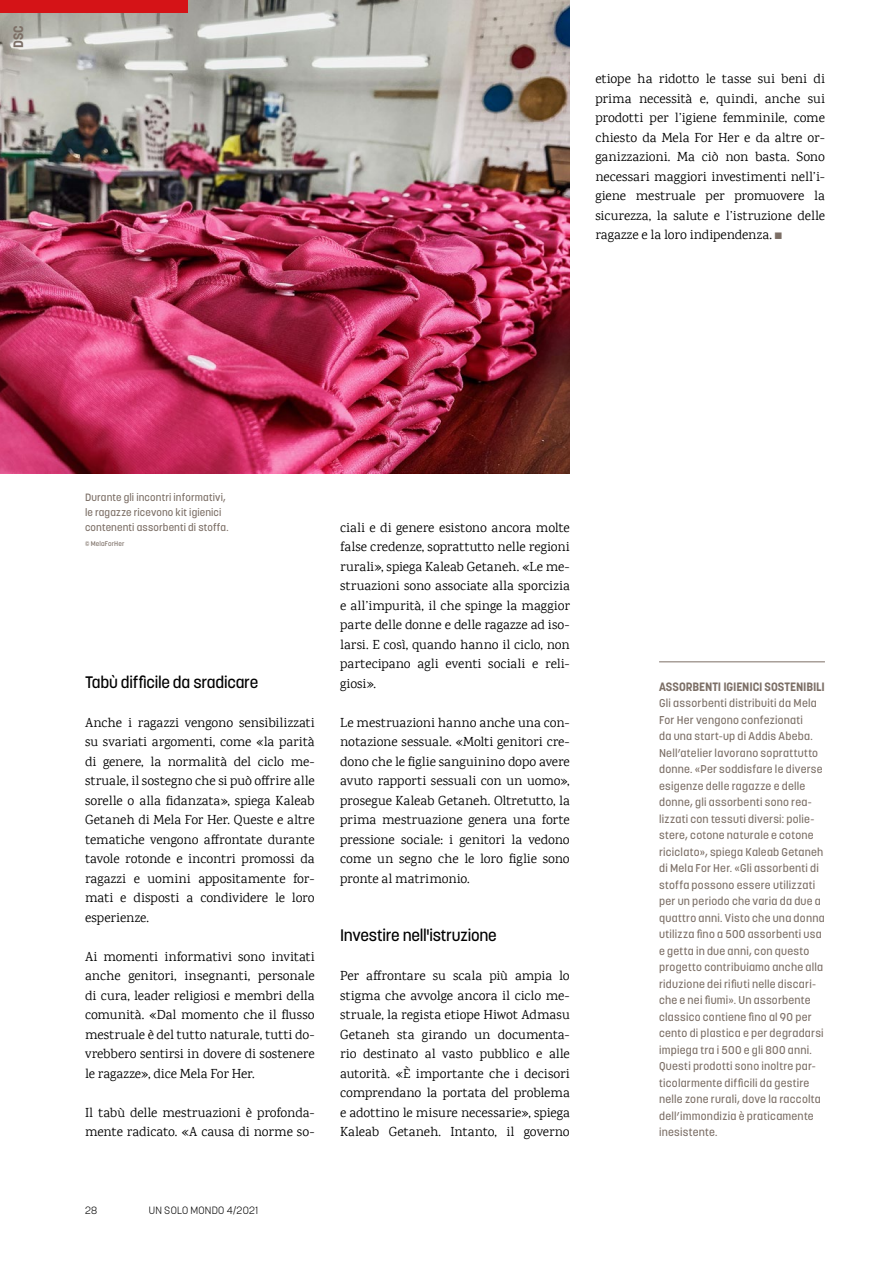
<style>
.page{position:relative;width:893px;height:1263px;background:#fff}
.page>*{position:absolute;margin:0;border:0;box-sizing:border-box;transform-origin:0 0}
.t1{font:500 16.5px "Korolev";letter-spacing:-.015em;color:#000}
.t2{font:13.5px/19.5px "Karma";color:#000;text-align:justify}
.t3{font:700 13.5px "Korolev";color:#7c6f66}
.t4{font:700 12px "Korolev";letter-spacing:-.01em;color:#7c6f66}
.t5{font:500 11.25px/16.5px "Korolev";letter-spacing:.02em;color:#7c6f66}
.t6{font:500 10.5px/15px "Korolev";letter-spacing:.015em;color:#7c6f66}
.t7{font:300 10.5px "Korolev";letter-spacing:.025em;color:#000}
.t8{font:500 6.75px "Korolev";letter-spacing:.015em;color:#7c6f66}
.s1{color:#7c6f66}
</style>
<div class="page">
<hr style="left:659px;top:661px;width:166px;height:1px;background:#7c6f66">
<img style="left:0;top:0;width:570px;height:473px">
<div style="left:0;top:0;width:188px;height:13px;background:#d51317"></div>
<p class="t3" style="left:10px;top:48px;width:24px;rotate:-90deg">DSC</p>
<p class="t2" style="left:595px;top:69px;width:231px">etiope ha ridotto le tasse sui beni di prima necessità e, quindi, anche sui prodotti per l’igiene femminile, come chiesto da Mela For Her e da altre or&shy;ganizzazioni. Ma ciò non basta. Sono necessari maggiori investimenti nell’i&shy;giene mestruale per promuovere la sicurezza, la salute e l’istruzione delle ragazze e la loro indipendenza. <span class="s1">■</span></p>
<p class="t6" style="left:85px;top:489px;width:145px">Durante gli incontri informativi, le ragazze ricevono kit igienici contenenti assorbenti di stoffa.</p>
<p class="t8" style="left:85px;top:539px;width:41px">© MelaForHer</p>
<p class="t1" style="left:85px;top:671px;width:175px">Tabù difficile da sradicare</p>
<p class="t2" style="left:85px;top:712px;width:231px">Anche i ragazzi vengono sensibilizzati su svariati argomenti, come «la parità di genere, la normalità del ciclo me&shy;struale, il sostegno che si può offrire alle sorelle o alla fidanzata», spiega Kaleab Getaneh di Mela For Her. Queste e altre tematiche vengono affrontate durante tavole rotonde e incontri promossi da ragazzi e uomini appositamente for&shy;mati e disposti a condividere le loro esperienze.</p>
<p class="t2" style="left:85px;top:946px;width:231px">Ai momenti informativi sono invitati anche genitori, insegnanti, personale di cura, leader religiosi e membri della comunità. «Dal momento che il flusso mestruale è del tutto naturale, tutti do&shy;vrebbero sentirsi in dovere di sostenere le ragazze», dice Mela For Her.</p>
<p class="t2" style="left:85px;top:1102px;width:231px">Il tabù delle mestruazioni è profonda&shy;mente radicato. «A causa di norme so-</p>
<p class="t2" style="left:340px;top:517px;width:231px">ciali e di genere esistono ancora molte false credenze, soprattutto nelle regioni rurali», spiega Kaleab Getaneh. «Le me&shy;struazioni sono associate alla sporcizia e all’impurità, il che spinge la maggior parte delle donne e delle ragazze ad iso&shy;larsi. E così, quando hanno il ciclo, non partecipano agli eventi sociali e reli&shy;giosi».</p>
<p class="t2" style="left:340px;top:712px;width:231px">Le mestruazioni hanno anche una con&shy;notazione sessuale. «Molti genitori cre&shy;dono che le figlie sanguinino dopo avere avuto rapporti sessuali con un uomo», prosegue Kaleab Getaneh. Oltretutto, la prima mestruazione genera una forte pressione sociale: i genitori la vedono come un segno che le loro figlie sono pronte al matrimonio.</p>
<p class="t1" style="left:340px;top:925px;width:158px">Investire nell'istruzione</p>
<p class="t2" style="left:340px;top:966px;width:231px">Per affrontare su scala più ampia lo stigma che avvolge ancora il ciclo me&shy;struale, la regista etiope Hiwot Admasu Getaneh sta girando un documenta&shy;rio destinato al vasto pubblico e alle autorità. «È importante che i decisori comprendano la portata del problema e adottino le misure necessarie», spiega Kaleab Getaneh. Intanto, il governo</p>
<p class="t7" style="left:85px;top:1204px;width:14px">28</p>
<p class="t7" style="left:149px;top:1204px;width:111px">UN SOLO MONDO 4/2021</p>
<p class="t4" style="left:659px;top:679px;width:167px">ASSORBENTI IGIENICI SOSTENIBILI</p>
<p class="t5" style="left:659px;top:695px;width:167px">Gli assorbenti distribuiti da Mela<br>For Her vengono confezionati<br>da una start-up di Addis Abeba.<br>Nell’atelier lavorano soprattutto donne. «Per soddisfare le diverse esigenze delle ragazze e delle donne, gli assorbenti sono rea&shy;lizzati con tessuti diversi: polie&shy;stere, cotone naturale e cotone riciclato», spiega Kaleab Getaneh di Mela For Her. «Gli assorbenti di stoffa possono essere utilizzati per un periodo che varia da due a quattro anni. Visto che una donna utilizza fino a 500 assorbenti usa e getta in due anni, con questo progetto contribuiamo anche alla riduzione dei rifiuti nelle discari&shy;che e nei fiumi». Un assorbente classico contiene fino al 90 per cento di plastica e per degradarsi impiega tra i 500 e gli 800 anni.<br>Questi prodotti sono inoltre par&shy;ticolarmente difficili da gestire nelle zone rurali, dove la raccolta dell’immondizia è praticamente inesistente.</p>
</div>
